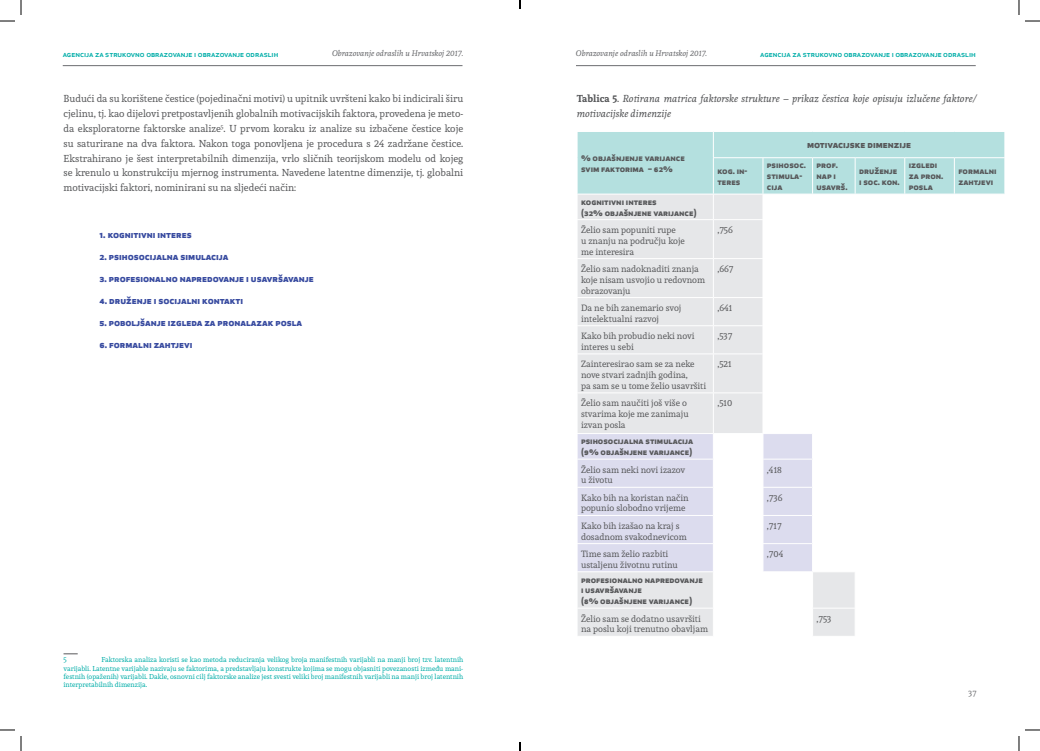
<style>
.page{position:relative;width:1040px;height:751px;background:#fff}
.page>*{position:absolute;margin:0;border:0;box-sizing:border-box;transform-origin:0 0}
.t1{font:10px/14.8px "Andada";color:#57585a;text-align:justify}
.t2{font:700 10px "Apex New";color:#384ba0}
.t3{font:italic 10px/14.8px "Andada";color:#57585a}
.t4{font:700 10px "Apex New";color:#57585a}
.t5{font:9px/10.8px "Andada";color:#57585a}
.t6{font:700 9px/10.8px "Apex New";color:#57585a}
.t7{font:500 8px "Apex New";color:#00ada8}
.t8{font:italic 8px "Andada";color:#6c6d70}
.t9{font:8px "Andada";color:#6c6d70}
.t10{font:7px/8.4px "Andada";color:#00ada8;text-align:justify}
.s1{font-weight:700;font-style:normal}
.s2{font-style:normal}
</style>
<div class="page">
<hr style="left:63px;top:65px;width:399px;height:1px;background:#6c6d70">
<hr style="left:576px;top:65px;width:400px;height:1px;background:#6c6d70">
<svg style="left:64px;top:653px;width:14px;height:1px"></svg>
<svg style="left:578px;top:220px;width:277px;height:416px;fill:#e6e7e9"></svg>
<svg style="left:578px;top:434px;width:234px;height:137px;fill:#dcdcee"></svg>
<svg style="left:577px;top:131px;width:428px;height:88px"></svg>
<hr style="left:713px;top:220px;width:1px;height:38px;background:#fff">
<hr style="left:762px;top:220px;width:1px;height:38px;background:#fff">
<hr style="left:812px;top:220px;width:1px;height:38px;background:#fff">
<hr style="left:577px;top:258px;width:136px;height:1px;background:#fff">
<hr style="left:713px;top:258px;width:50px;height:1px;background:#fff">
<hr style="left:713px;top:259px;width:1px;height:38px;background:#fff">
<hr style="left:763px;top:258px;width:49px;height:1px;background:#fff">
<hr style="left:762px;top:259px;width:1px;height:38px;background:#fff">
<hr style="left:812px;top:258px;width:43px;height:1px;background:#fff">
<hr style="left:812px;top:259px;width:1px;height:38px;background:#fff">
<hr style="left:577px;top:297px;width:136px;height:1px;background:#fff">
<hr style="left:713px;top:297px;width:50px;height:1px;background:#fff">
<hr style="left:763px;top:297px;width:49px;height:1px;background:#fff">
<hr style="left:812px;top:297px;width:43px;height:1px;background:#fff">
<hr style="left:577px;top:325px;width:136px;height:1px;background:#fff">
<svg style="left:577px;top:299px;width:1px;height:54px"></svg>
<hr style="left:713px;top:325px;width:50px;height:1px;background:#fff">
<svg style="left:713px;top:298px;width:1px;height:55px"></svg>
<hr style="left:763px;top:325px;width:49px;height:1px;background:#fff">
<svg style="left:762px;top:298px;width:1px;height:55px"></svg>
<hr style="left:812px;top:325px;width:43px;height:1px;background:#fff">
<svg style="left:812px;top:298px;width:1px;height:55px"></svg>
<hr style="left:577px;top:353px;width:136px;height:1px;background:#fff">
<hr style="left:713px;top:353px;width:50px;height:1px;background:#fff">
<hr style="left:713px;top:354px;width:1px;height:38px;background:#fff">
<hr style="left:763px;top:353px;width:49px;height:1px;background:#fff">
<hr style="left:762px;top:354px;width:1px;height:38px;background:#fff">
<hr style="left:812px;top:353px;width:43px;height:1px;background:#fff">
<hr style="left:812px;top:354px;width:1px;height:38px;background:#fff">
<hr style="left:577px;top:392px;width:136px;height:1px;background:#fff">
<hr style="left:713px;top:392px;width:50px;height:1px;background:#fff">
<hr style="left:713px;top:393px;width:1px;height:40px;background:#fff">
<hr style="left:763px;top:392px;width:49px;height:1px;background:#fff">
<hr style="left:762px;top:393px;width:1px;height:40px;background:#fff">
<hr style="left:812px;top:392px;width:43px;height:1px;background:#fff">
<hr style="left:812px;top:393px;width:1px;height:40px;background:#fff">
<hr style="left:577px;top:433px;width:136px;height:1px;background:#fff">
<hr style="left:713px;top:433px;width:50px;height:1px;background:#fff">
<hr style="left:763px;top:433px;width:49px;height:1px;background:#fff">
<hr style="left:812px;top:433px;width:43px;height:1px;background:#fff">
<hr style="left:577px;top:459px;width:137px;height:1px;background:#fff">
<hr style="left:762px;top:459px;width:50px;height:1px;background:#fff">
<hr style="left:812px;top:459px;width:43px;height:1px;background:#fff">
<hr style="left:577px;top:487px;width:137px;height:1px;background:#fff">
<hr style="left:762px;top:487px;width:50px;height:1px;background:#fff">
<hr style="left:812px;top:487px;width:43px;height:1px;background:#fff">
<hr style="left:577px;top:515px;width:137px;height:1px;background:#fff">
<hr style="left:762px;top:515px;width:50px;height:1px;background:#fff">
<hr style="left:812px;top:515px;width:43px;height:1px;background:#fff">
<hr style="left:577px;top:543px;width:137px;height:1px;background:#fff">
<svg style="left:577px;top:434px;width:1px;height:137px"></svg>
<svg style="left:713px;top:434px;width:1px;height:137px"></svg>
<hr style="left:762px;top:543px;width:50px;height:1px;background:#fff">
<svg style="left:762px;top:434px;width:1px;height:137px"></svg>
<hr style="left:812px;top:543px;width:43px;height:1px;background:#fff">
<svg style="left:812px;top:434px;width:1px;height:137px"></svg>
<hr style="left:577px;top:571px;width:136px;height:1px;background:#fff">
<hr style="left:713px;top:571px;width:50px;height:1px;background:#fff">
<hr style="left:713px;top:572px;width:1px;height:36px;background:#fff">
<hr style="left:763px;top:571px;width:49px;height:1px;background:#fff">
<hr style="left:812px;top:571px;width:43px;height:1px;background:#fff">
<hr style="left:812px;top:572px;width:1px;height:36px;background:#fff">
<hr style="left:577px;top:608px;width:137px;height:1px;background:#fff">
<svg style="left:577px;top:609px;width:1px;height:26px"></svg>
<svg style="left:713px;top:609px;width:1px;height:27px"></svg>
<hr style="left:812px;top:608px;width:43px;height:1px;background:#fff">
<svg style="left:812px;top:609px;width:1px;height:27px"></svg>
<svg style="left:0;top:729px;width:15px;height:1px"></svg>
<svg style="left:1025px;top:729px;width:15px;height:1px"></svg>
<svg style="left:0;top:0;width:22px;height:22px"></svg>
<svg style="left:20px;top:736px;width:2px;height:15px"></svg>
<svg style="left:1018px;top:0;width:22px;height:22px"></svg>
<svg style="left:1018px;top:736px;width:2px;height:15px"></svg>
<svg style="left:519px;top:0;width:2px;height:9px"></svg>
<svg style="left:519px;top:742px;width:2px;height:9px"></svg>
<p class="t7" style="left:63px;top:48px;width:217px">agencija za strukovno obrazovanje i obrazovanje odraslih</p>
<p class="t8" style="left:332px;top:48px;width:133px">Obrazovanje odraslih u Hrvatskoj 2017.</p>
<p class="t8" style="left:576px;top:48px;width:133px">Obrazovanje odraslih u Hrvatskoj 2017.</p>
<p class="t7" style="left:760px;top:48px;width:217px">agencija za strukovno obrazovanje i obrazovanje odraslih</p>
<p class="t1" style="left:64px;top:91px;width:401px">Budući da su korištene čestice (pojedinačni motivi) u upitnik uvršteni kako bi indicirali širu cjelinu, tj. kao dijelovi pretpostavljenih globalnih motivacijskih faktora, provedena je meto&shy;da eksploratorne faktorske analize<sup>5</sup>. U prvom koraku iz analize su izbačene čestice koje su saturirane na dva faktora. Nakon toga ponovljena je procedura s 24 zadržane čestice.<br>Ekstrahirano je šest interpretabilnih dimenzija, vrlo sličnih teorijskom modelu od kojeg se krenulo u konstrukciju mjernog instrumenta. Navedene latentne dimenzije, tj. globalni motivacijski faktori, nominirani su na sljedeći način:</p>
<p class="t2" style="left:100px;top:227px;width:94px">1. kognitivni interes</p>
<p class="t2" style="left:100px;top:249px;width:130px">2. psihosocijalna simulacija</p>
<p class="t2" style="left:100px;top:271px;width:216px">3. profesionalno napredovanje i usavršavanje</p>
<p class="t2" style="left:100px;top:293px;width:145px">4. druženje i socijalni kontakti</p>
<p class="t2" style="left:100px;top:315px;width:204px">5. poboljšanje izgleda za pronalazak posla</p>
<p class="t2" style="left:100px;top:337px;width:94px">6. formalni zahtjevi</p>
<p class="t10" style="left:64px;top:655px;width:401px;text-indent:38px">Faktorska analiza koristi se kao metoda reduciranja velikog broja manifestnih varijabli na manji broj tzv. latentnih varijabli. Latentne varijable nazivaju se faktorima, a predstavljaju konstrukte kojima se mogu objasniti povezanosti između mani&shy;festnih (opaženih) varijabli. Dakle, osnovni cilj faktorske analize jest svesti veliki broj manifestnih varijabli na manji broj latentnih interpretabilnih dimenzija.</p>
<p class="t10" style="left:64px;top:655px;width:5px">5</p>
<p class="t3" style="left:577px;top:91px;width:401px"><span class="s1">Tablica 5</span><span class="s2">.</span> Rotirana matrica faktorske strukture – prikaz čestica koje opisuju izlučene faktore/ motivacijske dimenzije</p>
<p class="t6" style="left:581px;top:152px;width:105px">% objašnjenje varijance svim faktorima – 62%</p>
<p class="t4" style="left:807px;top:137px;width:106px">motivacijske dimenzije</p>
<p class="t6" style="left:717px;top:165px;width:32px">kog. in&shy;teres</p>
<p class="t6" style="left:767px;top:159px;width:40px">psihosoc. stimula&shy;cija</p>
<p class="t6" style="left:816px;top:159px;width:33px">prof. nap i usavrš.</p>
<p class="t6" style="left:859px;top:165px;width:42px">druženje i soc. kon.</p>
<p class="t6" style="left:909px;top:159px;width:36px">izgledi za pron. posla</p>
<p class="t6" style="left:958px;top:165px;width:40px">formalni zahtjevi</p>
<p class="t6" style="left:581px;top:196px;width:117px">kognitivni interes<br>(32% objašnjene varijance)</p>
<p class="t5" style="left:581px;top:224px;width:105px">Želio sam popuniti rupe<br>u znanju na području koje me interesira</p>
<p class="t5" style="left:717px;top:224px;width:17px">,756</p>
<p class="t5" style="left:581px;top:263px;width:126px">Želio sam nadoknaditi znanja koje nisam usvojio u redovnom obrazovanju</p>
<p class="t5" style="left:717px;top:263px;width:17px">,667</p>
<p class="t5" style="left:581px;top:302px;width:102px">Da ne bih zanemario svoj intelektualni razvoj</p>
<p class="t5" style="left:717px;top:302px;width:16px">,641</p>
<p class="t5" style="left:581px;top:330px;width:115px">Kako bih probudio neki novi interes u sebi</p>
<p class="t5" style="left:717px;top:330px;width:16px">,537</p>
<p class="t5" style="left:581px;top:358px;width:127px">Zainteresirao sam se za neke nove stvari zadnjih godina,<br>pa sam se u tome želio usavršiti</p>
<p class="t5" style="left:717px;top:358px;width:16px">,521</p>
<p class="t5" style="left:581px;top:397px;width:109px">Želio sam naučiti još više o stvarima koje me zanimaju izvan posla</p>
<p class="t5" style="left:717px;top:397px;width:16px">,510</p>
<p class="t6" style="left:581px;top:435px;width:114px">psihosocijalna stimulacija (9% objašnjene varijance)</p>
<p class="t5" style="left:581px;top:464px;width:106px">Želio sam neki novi izazov u životu</p>
<p class="t5" style="left:767px;top:464px;width:16px">,418</p>
<p class="t5" style="left:581px;top:492px;width:109px">Kako bih na koristan način popunio slobodno vrijeme</p>
<p class="t5" style="left:767px;top:492px;width:17px">,736</p>
<p class="t5" style="left:581px;top:520px;width:107px">Kako bih izašao na kraj s dosadnom svakodnevicom</p>
<p class="t5" style="left:767px;top:520px;width:16px">,717</p>
<p class="t5" style="left:581px;top:548px;width:98px">Time sam želio razbiti ustaljenu životnu rutinu</p>
<p class="t5" style="left:767px;top:548px;width:18px">,704</p>
<p class="t6" style="left:581px;top:573px;width:123px">profesionalno napredovanje i usavršavanje<br>(8% objašnjene varijance)</p>
<p class="t5" style="left:581px;top:613px;width:128px">Želio sam se dodatno usavršiti na poslu koji trenutno obavljam</p>
<p class="t5" style="left:816px;top:613px;width:16px">,753</p>
<p class="t9" style="left:968px;top:687px;width:9px">37</p>
</div>
